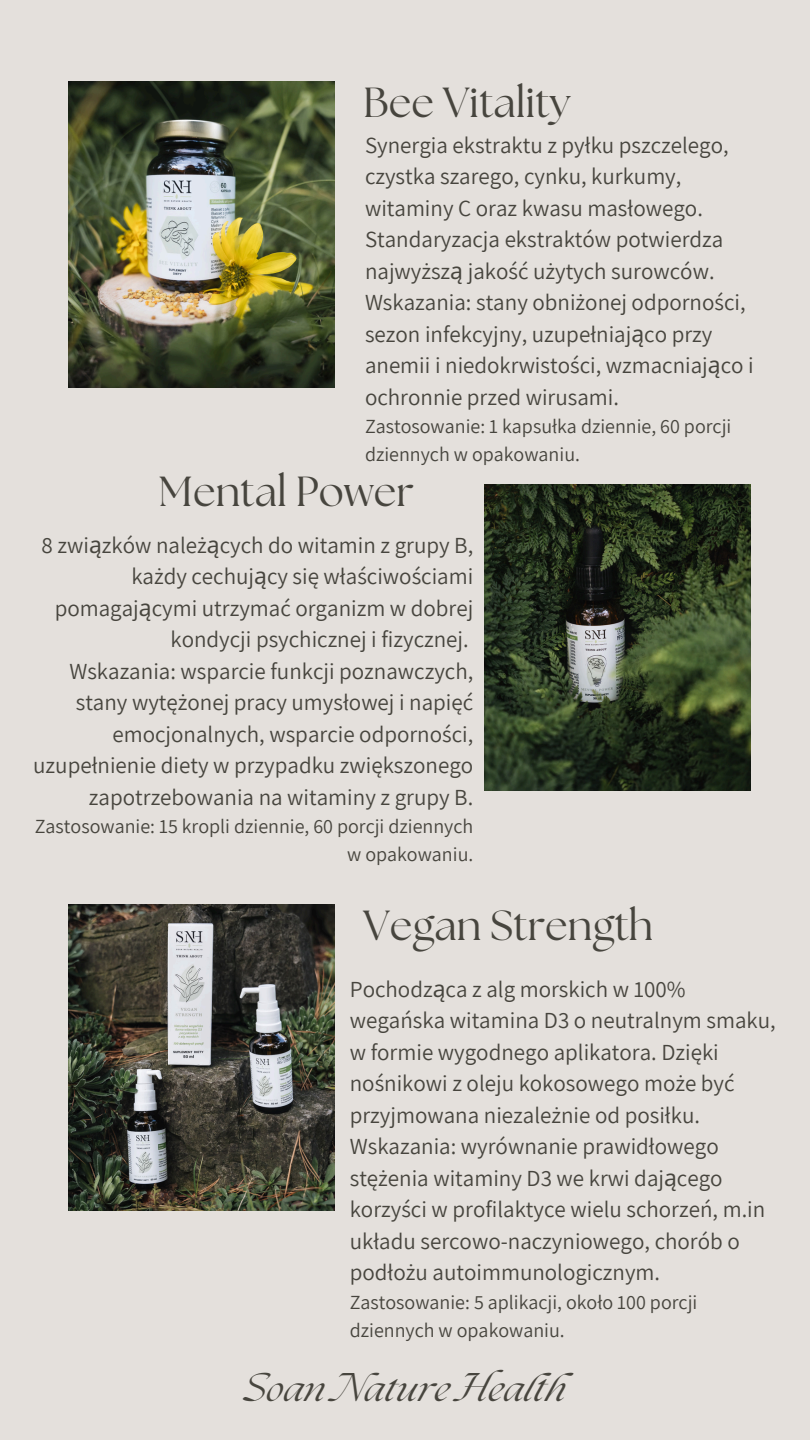
<style>
.page{position:relative;width:810px;height:1440px;background:#e4e0dc}
.page>*{position:absolute;margin:0;border:0;box-sizing:border-box;transform-origin:0 0}
.t1{font:42px "The Seasons";color:#47453e}
.t2{font:italic 35px "The Seasons";color:#47453e}
.t3{font:23px/31.5px "Assistant";color:#47453e}
.t4{font:20px/27.8px "Assistant";color:#47453e}
.s1{font-family:"Noto Sans"}
</style>
<div class="page">
<img style="left:68px;top:82px;width:266px;height:306px">
<img style="left:484px;top:484px;width:267px;height:306px">
<img style="left:68px;top:904px;width:266px;height:306px">
<p class="t1" style="left:363px;top:84px;width:209px">Bee Vitality</p>
<p class="t3" style="left:365px;top:129px;width:365px">Synergia ekstraktu z pyłku pszczelego, czystka szarego, cynku, kurkumy, witaminy C oraz kwasu masłowego.<br>Standaryzacja ekstraktów potwierdza najwyższ<span class="s1">ą</span> jakość użytych surowców.</p>
<p class="t3" style="left:365px;top:286px;width:390px">Wskazania: stany obniżonej odporności, sezon infekcyjny, uzupełniaj<span class="s1">ą</span>co przy anemii i niedokrwistości, wzmacniaj<span class="s1">ą</span>co i ochronnie przed wirusami.</p>
<h1 class="t4" style="left:365px;top:412px;width:368px">Zastosowanie: 1 kapsułka dziennie, 60 porcji dziennych w opakowaniu.</h1>
<h1 class="t1" style="left:158px;top:472px;width:257px">Mental Power</h1>
<p class="t3" style="left:42px;top:529px;width:433px;text-align:right">8 zwi<span class="s1">ą</span>zków należ<span class="s1">ą</span>cych do witamin z grupy B, każdy cechuj<span class="s1">ą</span>cy się właściwościami pomagaj<span class="s1">ą</span>cymi utrzymać organizm w dobrej kondycji psychicznej i fizycznej.</p>
<p class="t3" style="left:33px;top:655px;width:442px;text-align:right">Wskazania: wsparcie funkcji poznawczych, stany wytężonej pracy umysłowej i napięć emocjonalnych, wsparcie odporności, uzupełnienie diety w przypadku zwiększonego zapotrzebowania na witaminy z grupy B.</p>
<p class="t4" style="left:35px;top:812px;width:440px;text-align:right">Zastosowanie: 15 kropli dziennie, 60 porcji dziennych w opakowaniu.</p>
<p class="t1" style="left:363px;top:906px;width:291px">Vegan Strength</p>
<p class="t3" style="left:350px;top:973px;width:427px">Pochodz<span class="s1">ą</span>ca z alg morskich w 100% wegańska witamina D3 o neutralnym smaku, w formie wygodnego aplikatora. Dzięki nośnikowi z oleju kokosowego może być przyjmowana niezależnie od posiłku.</p>
<p class="t3" style="left:350px;top:1130px;width:417px">Wskazania: wyrównanie prawidłowego stężenia witaminy D3 we krwi daj<span class="s1">ą</span>cego korzyści w profilaktyce wielu schorzeń, m.in układu sercowo-naczyniowego, chorób o podłożu autoimmunologicznym.</p>
<h2 class="t4" style="left:350px;top:1288px;width:349px">Zastosowanie: 5 aplikacji, około 100 porcji dziennych w opakowaniu.</h2>
<h1 class="t2" style="left:244px;top:1373px;width:323px">Soan Nature Health</h1>
</div>
